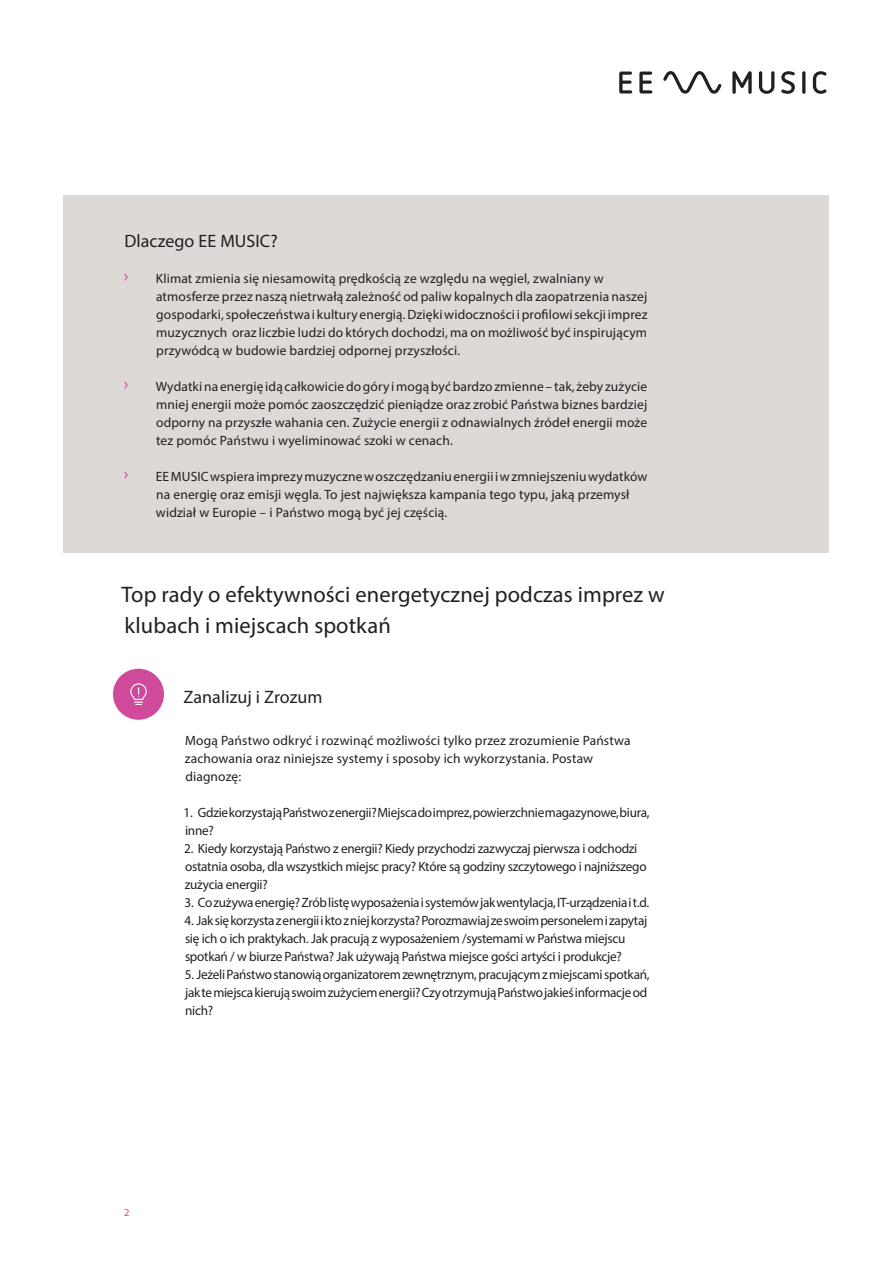
<style>
.page{position:relative;width:893px;height:1263px;background:#fff}
.page>*{position:absolute;margin:0;border:0;box-sizing:border-box;transform-origin:0 0}
.Headline_Kievit_Ligh{font:22.5px/31.5px "Myriad Pro";letter-spacing:.005em;color:#231f20}
.Running_Text_Kievit{font:18px "Myriad Pro";letter-spacing:.005em;color:#231f20}
.Running_Text_Kievit-2{font:18px "Myriad Pro";color:#cf4a9b}
.Running_Text_Kievit-3{font:13.5px/18px "Myriad Pro";color:#231f20}
.Running_Text_Kievit-4{font:13.5px/18px "Myriad Pro";letter-spacing:-.02em;color:#231f20}
.t1{font:10.5px "Myriad Pro";color:#cf4a9b}
.s1{font-style:inherit}
</style>
<div class="page">
<svg style="left:619px;top:72px;width:33px;height:22px"></svg>
<svg style="left:663px;top:71px;width:59px;height:23px"></svg>
<svg style="left:732px;top:71px;width:20px;height:23px"></svg>
<svg style="left:759px;top:71px;width:15px;height:23px"></svg>
<svg style="left:781px;top:71px;width:14px;height:23px"></svg>
<hr style="left:802px;top:71px;width:3px;height:23px;background:#231f20;border-radius:2px">
<svg style="left:813px;top:71px;width:13px;height:23px"></svg>
<div style="left:113px;top:669px;width:51px;height:51px;background:#cf4a9b;border-radius:50%"></div>
<svg style="left:130px;top:683px;width:17px;height:22px"></svg>
<div style="left:64px;top:196px;width:765px;height:357px;background:#ddd9d6"></div>
<p class="Running_Text_Kievit" style="left:124px;top:229px;width:155px">Dlaczego EE MUSIC?</p>
<p class="Running_Text_Kievit-2" style="left:124px;top:265px;width:6px">›</p>
<p class="Running_Text_Kievit-3" style="left:156px;top:269px;width:493px">Klimat zmienia się niesamowitą prędkością ze względu na węgiel, zwalniany w atmosferze przez naszą nietrwałą zależność od paliw kopalnych dla zaopatrzenia naszej gospodarki, społeczeństwa i kultury energią. Dzięki widoczności i profilowi sekcji imprez muzycznych oraz liczbie ludzi do których dochodzi, ma on możliwość być inspirującym przywódcą w budowie bardziej odpornej przyszłości.</p>
<p class="Running_Text_Kievit-2" style="left:124px;top:373px;width:6px">›</p>
<p class="Running_Text_Kievit-3" style="left:156px;top:377px;width:493px;text-align:justify">Wydatki na energię idą całkowicie do góry i mogą być bardzo zmienne – tak, żeby zużycie mniej energii może pomóc zaoszczędzić pieniądze oraz zrobić Państwa biznes bardziej odporny na przyszłe wahania cen. Zużycie energii z odnawialnych źródeł energii może tez pomóc Państwu i wyeliminować szoki w cenach.</p>
<p class="Running_Text_Kievit-2" style="left:124px;top:463px;width:6px">›</p>
<p class="Running_Text_Kievit-3" style="left:156px;top:467px;width:493px">EE MUSIC wspiera imprezy muzyczne w oszczędzaniu energii i w zmniejszeniu wydatków na energię oraz emisji węgla. To jest największa kampania tego typu, jaką przemysł widział w Europie – i Państwo mogą być jej częścią.</p>
<p class="Headline_Kievit_Ligh" style="left:122px;top:427px;width:365px">Top tips for energy efficiency at events</p>
<p class="Headline_Kievit_Ligh" style="left:124px;top:459px;width:188px">in clubs and venues</p>
<p class="Headline_Kievit_Ligh" style="left:122px;top:578px;width:545px">Top rady o efektywności energetycznej podczas imprez w klubach i miejscach spotkań</p>
<p class="Running_Text_Kievit" style="left:183px;top:686px;width:141px">Zanalizuj i Zrozum</p>
<p class="Running_Text_Kievit-3" style="left:185px;top:731px;width:447px">Mogą Państwo odkryć i rozwinąć możliwości tylko przez zrozumienie Państwa zachowania oraz niniejsze systemy i sposoby ich wykorzystania. Postaw diagnozę:</p>
<p class="Running_Text_Kievit-4" style="left:183px;top:803px;width:468px"><span class="s1">1.</span> Gdzie korzystają Państwo z energii? Miejsca do imprez, powierzchnie magazynowe, biura, inne?</p>
<p class="Running_Text_Kievit-4" style="left:184px;top:839px;width:464px"><span class="s1">2.</span> Kiedy korzystają Państwo z energii? Kiedy przychodzi zazwyczaj pierwsza i odchodzi ostatnia osoba, dla wszystkich miejsc pracy? Które są godziny szczytowego i najniższego zużycia energii?</p>
<p class="Running_Text_Kievit-4" style="left:185px;top:893px;width:466px"><span class="s1">3.</span> Co zużywa energię? Zrób listę wyposażenia i systemów jak wentylacja, IT-urządzenia i t.d.</p>
<p class="Running_Text_Kievit-4" style="left:185px;top:911px;width:464px"><span class="s1">4.</span> Jak się korzysta z energii i kto z niej korzysta? Porozmawiaj ze swoim personelem i zapytaj się ich o ich praktykach. Jak pracują z wyposażeniem /systemami w Państwa miejscu spotkań / w biurze Państwa? Jak używają Państwa miejsce gości artyści i produkcje?</p>
<p class="Running_Text_Kievit-4" style="left:185px;top:965px;width:466px"><span class="s1">5.</span> Jeżeli Państwo stanowią organizatorem zewnętrznym, pracującym z miejscami spotkań, jak te miejsca kierują swoim zużyciem energii? Czy otrzymują Państwo jakieś informacje od nich?</p>
<p class="t1" style="left:124px;top:1206px;width:7px">2</p>
</div>
